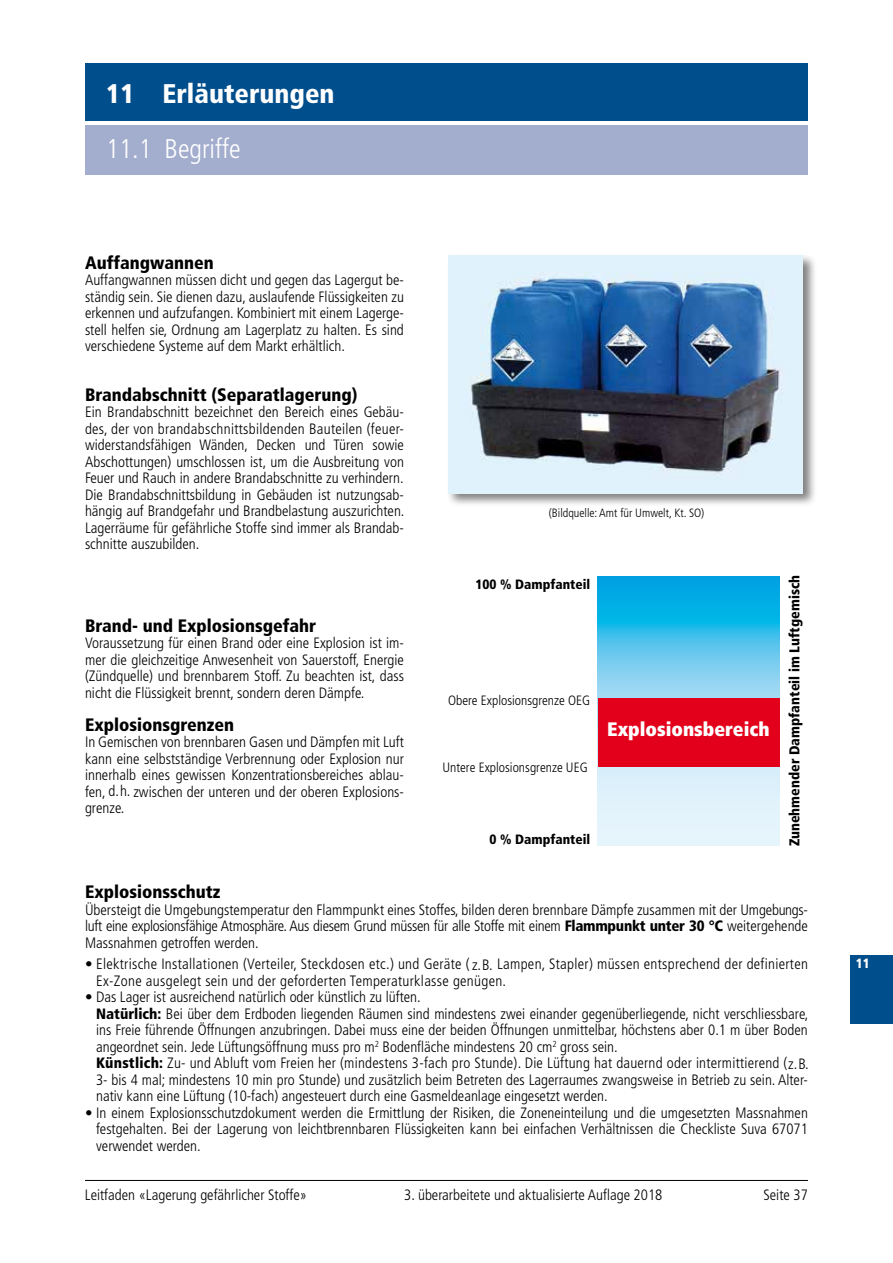
<style>
.page{position:relative;width:893px;height:1263px;background:#fff}
.page>*{position:absolute;margin:0;border:0;box-sizing:border-box;transform-origin:0 0}
.t1{font:900 condensed 27px "Frutiger LT Std";color:#fff}
.t2{font:300 condensed 27px "Frutiger LT Std";color:#fff}
.t3{font:900 condensed 19.5px "Frutiger LT Std";color:#fff}
.t4{font:900 condensed 18px "Frutiger LT Std";color:#000}
.t5{font:300 condensed 15px/16.5px "Frutiger LT Std";color:#000;text-align:justify}
.t6{font:300 condensed 15px/16.5px "Frutiger LT Std";letter-spacing:.02em;color:#000}
.t7{font:900 condensed 14.25px "Frutiger LT Std";color:#000}
.t8{font:300 condensed 13.5px "Frutiger LT Std";color:#000}
.t9{font:900 condensed 13.5px "Frutiger LT Std";color:#000}
.t10{font:900 condensed 13.5px "Frutiger LT Std";color:#fff}
.t11{font:300 condensed 12px "Frutiger LT Std";color:#000}
.s1{font-weight:900}
</style>
<div class="page">
<hr style="left:85px;top:1180px;width:723px;height:1px;background:#000">
<div style="left:850px;top:955px;width:43px;height:69px;background:#014e8c"></div>
<div style="left:85px;top:64px;width:723px;height:57px;background:#014e8c"></div>
<div style="left:85px;top:125px;width:723px;height:50px;background:#a3adce"></div>
<div style="left:446px;top:253px;width:371px;height:254px;background:#000;opacity:.5"></div>
<img style="left:448px;top:255px;width:355px;height:238px">
<svg style="left:598px;top:576px;width:181px;height:269px"></svg>
<div style="left:598px;top:698px;width:181px;height:69px;background:#e2001a"></div>
<h1 class="t1" style="left:106px;top:77px;width:230px">11 Erläuterungen</h1>
<h1 class="t2" style="left:106px;top:134px;width:136px">11.1 Begriffe</h1>
<p class="t4" style="left:85px;top:252px;width:130px">Auffangwannen</p>
<p class="t5" style="left:85px;top:272px;width:320px">Auffangwannen müssen dicht und gegen das Lagergut be&shy;ständig sein. Sie dienen dazu, auslaufende Flüssigkeiten zu erkennen und aufzufangen. Kombiniert mit einem Lagerge&shy;stell helfen sie, Ordnung am Lagerplatz zu halten. Es sind verschiedene Systeme auf dem Markt erhältlich.</p>
<p class="t4" style="left:85px;top:384px;width:274px">Brandabschnitt (Separatlagerung)</p>
<p class="t5" style="left:85px;top:404px;width:321px">Ein Brandabschnitt bezeichnet den Bereich eines Gebäu&shy;des, der von brandabschnittsbildenden Bauteilen (feuer&shy;widerstandsfähigen Wänden, Decken und Türen sowie Abschottungen) umschlossen ist, um die Ausbreitung von Feuer und Rauch in andere Brandabschnitte zu verhindern.<br>Die Brandabschnittsbildung in Gebäuden ist nutzungsab&shy;hängig auf Brandgefahr und Brandbelastung auszurichten.<br>Lagerräume für gefährliche Stoffe sind immer als Brandab&shy;schnitte auszubilden.</p>
<p class="t4" style="left:85px;top:615px;width:233px">Brand- und Explosionsgefahr</p>
<p class="t5" style="left:85px;top:635px;width:320px">Voraussetzung für einen Brand oder eine Explosion ist im&shy;mer die gleichzeitige Anwesenheit von Sauerstoff, Energie (Zündquelle) und brennbarem Stoff. Zu beachten ist, dass nicht die Flüssigkeit brennt, sondern deren Dämpfe.</p>
<p class="t4" style="left:85px;top:714px;width:151px">Explosionsgrenzen</p>
<p class="t5" style="left:85px;top:734px;width:320px">In Gemischen von brennbaren Gasen und Dämpfen mit Luft kann eine selbstständige Verbrennung oder Explosion nur innerhalb eines gewissen Konzentrationsbereiches ablau&shy;fen, d.h. zwischen der unteren und der oberen Explosions&shy;grenze.</p>
<p class="t11" style="left:549px;top:506px;width:157px">(Bildquelle: Amt für Umwelt, Kt. SO)</p>
<p class="t9" style="left:476px;top:576px;width:116px">100 % Dampfanteil</p>
<p class="t8" style="left:448px;top:692px;width:144px">Obere Explosionsgrenze OEG</p>
<p class="t8" style="left:442px;top:759px;width:147px">Untere Explosionsgrenze UEG</p>
<h2 class="t3" style="left:607px;top:717px;width:164px">Explosionsbereich</h2>
<p class="t9" style="left:490px;top:831px;width:102px">0 % Dampfanteil</p>
<p class="t7" style="left:786px;top:846px;width:273px;rotate:-90deg">Zunehmender Dampfanteil im Luftgemisch</p>
<p class="t4" style="left:85px;top:881px;width:137px">Explosionsschutz</p>
<p class="t5" style="left:85px;top:901px;width:724px">Übersteigt die Umgebungstemperatur den Flammpunkt eines Stoffes, bilden deren brennbare Dämpfe zusammen mit der Umgebungs&shy;luft eine explosionsfähige Atmosphäre. Aus diesem Grund müssen für alle Stoffe mit einem <span class="s1">Flammpunkt unter 30 °C</span> weitergehende Massnahmen getroffen werden.</p>
<p class="t6" style="left:96px;top:956px;width:713px;text-indent:-11px">• Elektrische Installationen (Verteiler, Steckdosen etc.) und Geräte (z.B. Lampen, Stapler) müssen entsprechend der definierten<br>Ex-Zone ausgelegt sein und der geforderten Temperaturklasse genügen.</p>
<p class="t5" style="left:96px;top:989px;width:714px;text-align:left;text-indent:-11px">• Das Lager ist ausreichend natürlich oder künstlich zu lüften.<br><span class="s1">Natürlich:</span> Bei über dem Erdboden liegenden Räumen sind mindestens zwei einander gegenüberliegende, nicht verschliessbare, ins Freie führende Öffnungen anzubringen. Dabei muss eine der beiden Öffnungen unmittelbar, höchstens aber 0.1 m über Boden angeordnet sein. Jede Lüftungsöffnung muss pro m<sup>2</sup> Bodenfläche mindestens 20 cm<sup>2</sup> gross sein.<br><span class="s1">Künstlich:</span> Zu- und Abluft vom Freien her (mindestens 3-fach pro Stunde). Die Lüftung hat dauernd oder intermittierend (z.B.<br>3- bis 4 mal; mindestens 10 min pro Stunde) und zusätzlich beim Betreten des Lagerraumes zwangsweise in Betrieb zu sein. Alter&shy;nativ kann eine Lüftung (10-fach) angesteuert durch eine Gasmeldeanlage eingesetzt werden.</p>
<p class="t5" style="left:96px;top:1104px;width:713px;text-indent:-11px">• In einem Explosionsschutzdokument werden die Ermittlung der Risiken, die Zoneneinteilung und die umgesetzten Massnahmen festgehalten. Bei der Lagerung von leichtbrennbaren Flüssigkeiten kann bei einfachen Verhältnissen die Checkliste Suva 67071 verwendet werden.</p>
<p class="t5" style="left:85px;top:1186px;width:224px">Leitfaden «Lagerung gefährlicher Stoffe»</p>
<p class="t5" style="left:404px;top:1186px;width:260px">3. überarbeitete und aktualisierte Auflage 2018</p>
<p class="t5" style="left:763px;top:1186px;width:46px">Seite 37</p>
<p class="t10" style="left:856px;top:955px;width:16px">11</p>
</div>
